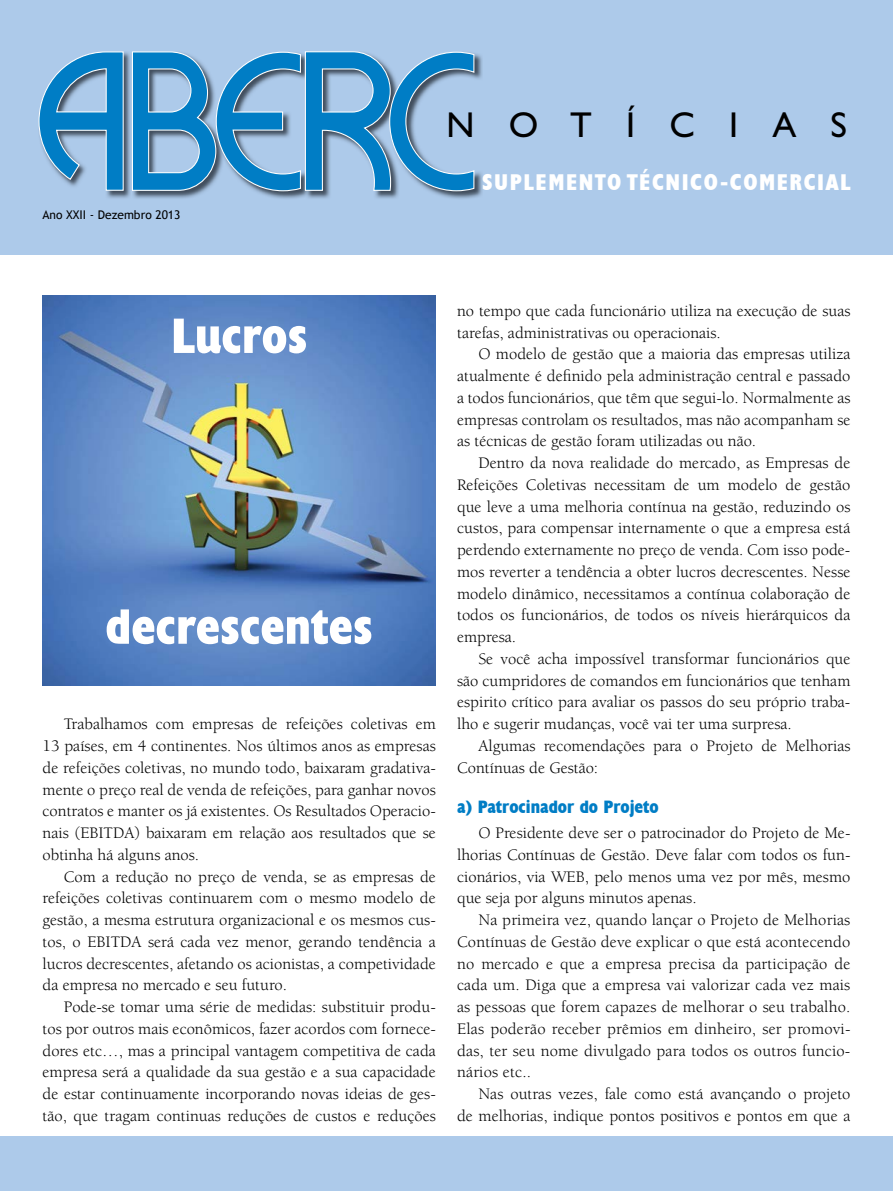
<style>
.page{position:relative;width:893px;height:1191px;background:#fff}
.page>*{position:absolute;margin:0;border:0;box-sizing:border-box;transform-origin:0 0}
.t1{font:700 condensed 50.25px "Humanist 521 BT Xtra";color:#fff}
.t2{font:36px "Gill Sans";letter-spacing:.95em;color:#000}
.t3{font:700 condensed 22.95px "Humanist 521 BT Xtra";letter-spacing:.07em;color:#fff;scale:.96 1}
.t4{font:700 condensed 18px "Humanist 521 BT Xtra";color:#007dc5}
.t5{font:16.5px/21.8px "Berkeley";color:#000;text-align:justify}
.t6{font:12px "Trebuchet MS";color:#000}
</style>
<div class="page">
<div style="left:0;top:1137px;width:893px;height:54px;background:#adcaea"></div>
<div style="left:0;top:0;width:893px;height:254px;background:#adcaea"></div>
<img style="left:106px;top:54px;width:376px;height:145px">
<svg style="left:38px;top:51px;width:437px;height:140px"></svg>
<img style="left:43px;top:295px;width:393px;height:391px">
<p class="t6" style="left:43px;top:207px;width:140px">Ano XXII - Dezembro 2013</p>
<h2 class="t2" style="left:446px;top:104px;width:402px">NOTÍCIAS</h2>
<h3 class="t3" style="left:482px;top:167px;width:385px">SUPLEMENTO TÉCNICO-COMERCIAL</h3>
<h1 class="t1" style="left:171px;top:304px;width:138px">Lucros</h1>
<h1 class="t1" style="left:105px;top:595px;width:269px">decrescentes</h1>
<p class="t5" style="left:43px;top:713px;width:395px;text-indent:21px">Trabalhamos com empresas de refeições coletivas em 13 países, em 4 continentes. Nos últimos anos as empresas de refeições coletivas, no mundo todo, baixaram gradativa&shy;mente o preço real de venda de refeições, para ganhar novos contratos e manter os já existentes. Os Resultados Operacio&shy;nais (EBITDA) baixaram em relação aos resultados que se obtinha há alguns anos.</p>
<p class="t5" style="left:43px;top:866px;width:395px;text-indent:21px">Com a redução no preço de venda, se as empresas de refeições coletivas continuarem com o mesmo modelo de gestão, a mesma estrutura organizacional e os mesmos cus&shy;tos, o EBITDA será cada vez menor, gerando tendência a lucros decrescentes, afetando os acionistas, a competividade da empresa no mercado e seu futuro.</p>
<p class="t5" style="left:43px;top:996px;width:395px;text-indent:21px">Pode-se tomar uma série de medidas: substituir produ&shy;tos por outros mais econômicos, fazer acordos com fornece&shy;dores etc…, mas a principal vantagem competitiva de cada empresa será a qualidade da sua gestão e a sua capacidade de estar continuamente incorporando novas ideias de ges&shy;tão, que tragam continuas reduções de custos e reduções</p>
<p class="t5" style="left:457px;top:300px;width:395px">no tempo que cada funcionário utiliza na execução de suas tarefas, administrativas ou operacionais.</p>
<p class="t5" style="left:457px;top:344px;width:395px;text-indent:21px">O modelo de gestão que a maioria das empresas utiliza atualmente é definido pela administração central e passado a todos funcionários, que têm que segui-lo. Normalmente as empresas controlam os resultados, mas não acompanham se as técnicas de gestão foram utilizadas ou não.</p>
<p class="t5" style="left:457px;top:452px;width:395px;text-indent:21px">Dentro da nova realidade do mercado, as Empresas de Refeições Coletivas necessitam de um modelo de gestão que leve a uma melhoria contínua na gestão, reduzindo os custos, para compensar internamente o que a empresa está perdendo externamente no preço de venda. Com isso pode&shy;mos reverter a tendência a obter lucros decrescentes. Nesse modelo dinâmico, necessitamos a contínua colaboração de todos os funcionários, de todos os níveis hierárquicos da empresa.</p>
<p class="t5" style="left:457px;top:648px;width:395px;text-indent:21px">Se você acha impossível transformar funcionários que são cumpridores de comandos em funcionários que tenham espirito crítico para avaliar os passos do seu próprio traba&shy;lho e sugerir mudanças, você vai ter uma surpresa.</p>
<p class="t5" style="left:457px;top:735px;width:395px;text-indent:21px">Algumas recomendações para o Projeto de Melhorias<br>Contínuas de Gestão:</p>
<p class="t4" style="left:457px;top:795px;width:203px">a) Patrocinador do Projeto</p>
<p class="t5" style="left:457px;top:822px;width:395px;text-indent:21px">O Presidente deve ser o patrocinador do Projeto de Me&shy;lhorias Contínuas de Gestão. Deve falar com todos os fun&shy;cionários, via WEB, pelo menos uma vez por mês, mesmo que seja por alguns minutos apenas.</p>
<p class="t5" style="left:457px;top:909px;width:395px;text-indent:21px">Na primeira vez, quando lançar o Projeto de Melhorias Contínuas de Gestão deve explicar o que está acontecendo no mercado e que a empresa precisa da participação de cada um. Diga que a empresa vai valorizar cada vez mais as pessoas que forem capazes de melhorar o seu trabalho.<br>Elas poderão receber prêmios em dinheiro, ser promovi&shy;das, ter seu nome divulgado para todos os outros funcio&shy;nários etc..</p>
<p class="t5" style="left:457px;top:1083px;width:395px;text-align:right">Nas outras vezes, fale como está avançando o projeto<br>de melhorias, indique pontos positivos e pontos em que a</p>
</div>
